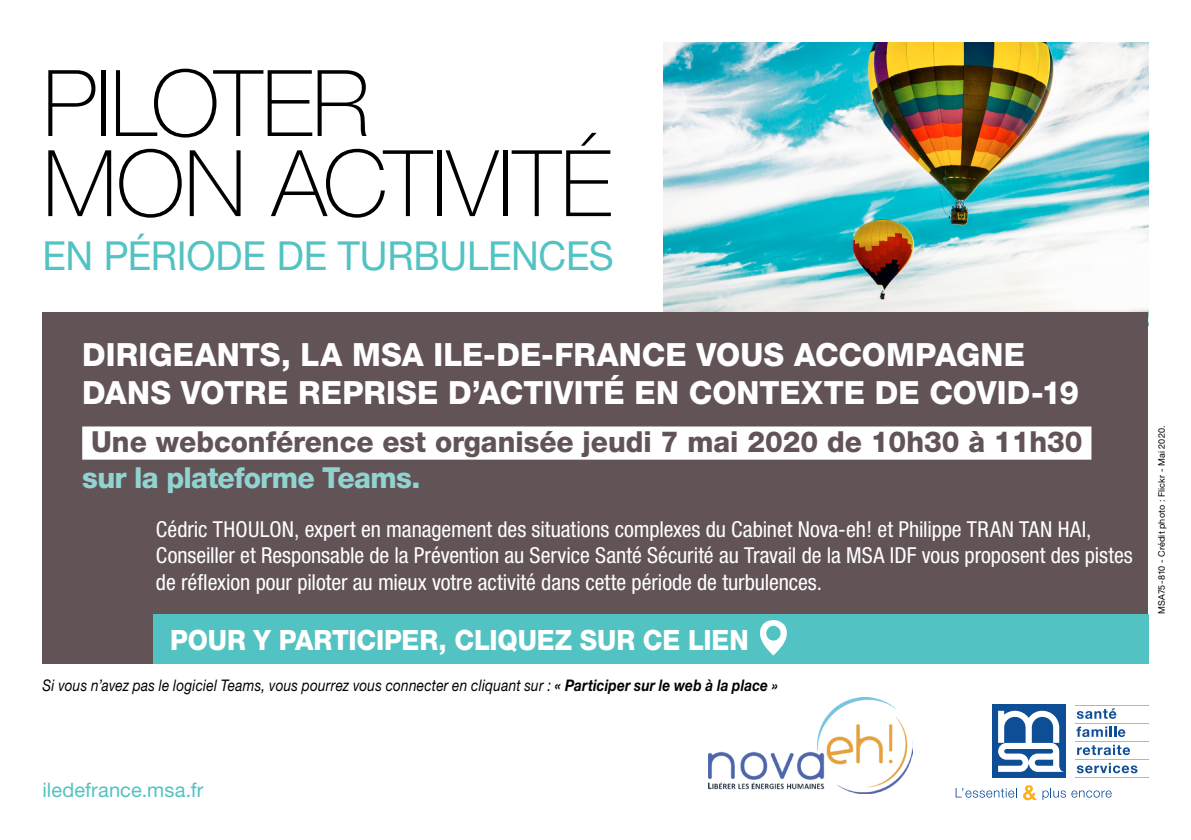
<style>
.page{position:relative;width:1191px;height:840px;background:#fff}
.page>*{position:absolute;margin:0;border:0;box-sizing:border-box;transform-origin:0 0}
.t1{font:100 92px/80px "Helvetica Neue";letter-spacing:-.005em;color:#000}
.t2{font:40px "Helvetica Neue";letter-spacing:-.005em;color:#52c3c2;scale:.96 1}
.t3{font:800 32px/38.4px "Helvetica Neue";letter-spacing:.005em;color:#fff}
.t4{font:800 29px "Helvetica Neue";color:#625356}
.t5{font:800 29px "Helvetica Neue";letter-spacing:-.025em;color:#90d3d1}
.t6{font:800 28px "Helvetica Neue";letter-spacing:-.005em;color:#fff;scale:.93 1}
.t7{font:condensed 22px/26.4px "Helvetica Neue";letter-spacing:-.005em;color:#fff}
.t8{font:20px "Helvetica Neue";letter-spacing:.005em;color:#52c3c2}
.t9{font:italic 16px "Helvetica Neue";letter-spacing:.015em;color:#000;scale:.85 1}
.t10{font:9px "Helvetica Neue";letter-spacing:.02em;color:#000}
.s1{font-weight:700}
</style>
<div class="page">
<img style="left:663px;top:43px;width:485px;height:269px">
<img style="left:709px;top:697px;width:203px;height:96px">
<div style="left:43px;top:312px;width:1105px;height:351px;background:#625356"></div>
<div style="left:82px;top:426px;width:1009px;height:33px;background:#fff"></div>
<svg style="left:1076px;top:708px;width:40px;height:10px"></svg>
<svg style="left:1076px;top:726px;width:49px;height:10px"></svg>
<svg style="left:1077px;top:744px;width:53px;height:10px"></svg>
<svg style="left:1076px;top:762px;width:61px;height:10px"></svg>
<hr style="left:1075px;top:704px;width:73px;height:1px;background:#fcaf17">
<hr style="left:1075px;top:722px;width:73px;height:1px;background:#fcaf17">
<hr style="left:1075px;top:740px;width:73px;height:1px;background:#fcaf17">
<hr style="left:1075px;top:758px;width:73px;height:1px;background:#fcaf17">
<hr style="left:1075px;top:776px;width:73px;height:1px;background:#fcaf17">
<div style="left:992px;top:704px;width:73px;height:73px;background:#0e4e96"></div>
<svg style="left:998px;top:710px;width:64px;height:61px"></svg>
<svg style="left:955px;top:788px;width:62px;height:9px"></svg>
<svg style="left:1023px;top:785px;width:13px;height:14px"></svg>
<svg style="left:1042px;top:788px;width:69px;height:11px"></svg>
<div style="left:153px;top:614px;width:995px;height:49px;background:#52c3c2"></div>
<svg style="left:760px;top:620px;width:27px;height:35px"></svg>
<h1 class="t1" style="left:43px;top:64px;width:571px">PILOTER<br>MON ACTIVITÉ</h1>
<h2 class="t2" style="left:43px;top:232px;width:596px">EN PÉRIODE DE TURBULENCES</h2>
<h3 class="t3" style="left:82px;top:335px;width:998px">DIRIGEANTS, LA MSA ILE-DE-FRANCE VOUS ACCOMPAGNE<br>DANS VOTRE REPRISE D’ACTIVITÉ EN CONTEXTE DE COVID-19</h3>
<h3 class="t4" style="left:91px;top:424px;width:993px">Une webconférence est organisée jeudi 7 mai 2020 de 10h30 à 11h30</h3>
<h3 class="t5" style="left:82px;top:460px;width:340px">sur la plateforme Teams.</h3>
<p class="t7" style="left:156px;top:515px;width:978px">Cédric THOULON, expert en management des situations complexes du Cabinet Nova-eh! et Philippe TRAN TAN HAI,<br>Conseiller et Responsable de la Prévention au Service Santé Sécurité au Travail de la MSA IDF vous proposent des pistes de réflexion pour piloter au mieux votre activité dans cette période de turbulences.</p>
<p class="t6" style="left:170px;top:623px;width:623px">POUR Y PARTICIPER, CLIQUEZ SUR CE LIEN</p>
<p class="t9" style="left:43px;top:675px;width:867px">Si vous n’avez pas le logiciel Teams, vous pourrez vous connecter en cliquant sur : <span class="s1">« Participer sur le web à la place »</span></p>
<p class="t10" style="left:1156px;top:614px;width:190px;rotate:-90deg">MSA75-810 - Crédit photo : Flickr - Mai 2020.</p>
<p class="t8" style="left:43px;top:777px;width:162px">iledefrance.msa.fr</p>
</div>
